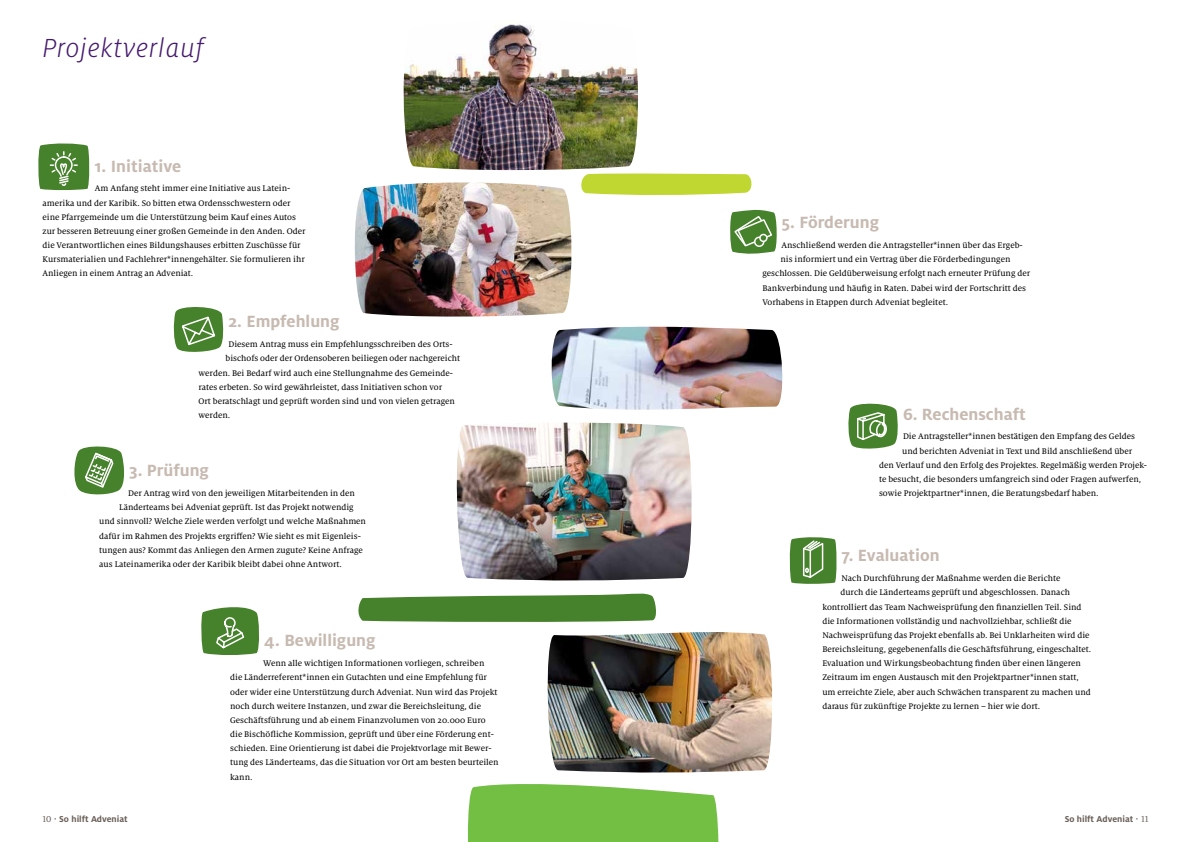
<style>
.page{position:relative;width:1191px;height:842px;background:#fff}
.page>*{position:absolute;margin:0;border:0;box-sizing:border-box;transform-origin:0 0}
.t1{font:italic 300 29px "Milo OT";letter-spacing:.04em;color:#45196e}
.t2{font:700 18px "Milo OT";color:#c7bab1}
.t3{font:700 9.5px "Milo OT";color:#6a5f58}
.t4{font:9px/14.2px "Milo Serif OT Text";color:#000}
.s1{font-family:"Milo Serif OT Text";font-weight:400}
.s2{font-family:"Milo Serif OT Text";font-weight:400;font-size:11px}
</style>
<div class="page">
<svg style="left:38px;top:143px;width:52px;height:48px;background:#679751"></svg>
<svg style="left:173px;top:307px;width:51px;height:45px"></svg>
<svg style="left:74px;top:446px;width:51px;height:49px"></svg>
<svg style="left:201px;top:607px;width:58px;height:48px;background:#62944b"></svg>
<svg style="left:848px;top:403px;width:50px;height:46px"></svg>
<svg style="left:789px;top:537px;width:48px;height:47px;background:#689852"></svg>
<img style="left:456px;top:423px;width:236px;height:158px">
<img style="left:551px;top:327px;width:232px;height:83px">
<img style="left:354px;top:24px;width:423px;height:293px">
<img style="left:358px;top:593px;width:414px;height:249px">
<h1 class="t1" style="left:43px;top:32px;width:163px">Projektverlauf</h1>
<h2 class="t2" style="left:95px;top:156px;width:88px">1. Initiative</h2>
<p class="t4" style="left:43px;top:182px;width:265px;text-indent:52px">Am Anfang steht immer eine Initiative aus Latein&shy;amerika und der Karibik. So bitten etwa Ordensschwestern oder eine Pfarrgemeinde um die Unterstützung beim Kauf eines Autos zur besseren Betreuung einer großen Gemeinde in den Anden. Oder die Verantwortlichen eines Bildungshauses erbitten Zuschüsse für Kursmaterialien und Fachlehrer*innengehälter. Sie formulieren ihr Anliegen in einem Antrag an Adveniat.</p>
<h2 class="t2" style="left:228px;top:312px;width:113px">2. Empfehlung</h2>
<p class="t4" style="left:228px;top:338px;width:226px">Diesem Antrag muss ein Empfehlungsschreiben des Orts-</p>
<p class="t4" style="left:225px;top:352px;width:236px">bischofs oder der Ordensoberen beiliegen oder nachgereicht</p>
<p class="t4" style="left:198px;top:366px;width:255px">werden. Bei Bedarf wird auch eine Stellungnahme des Gemeinde-</p>
<p class="t4" style="left:198px;top:380px;width:245px">rates erbeten. So wird gewährleistet, dass Initiativen schon vor</p>
<p class="t4" style="left:198px;top:394px;width:258px">Ort beratschlagt und geprüft worden sind und von vielen getragen</p>
<p class="t4" style="left:198px;top:408px;width:33px">werden.</p>
<h2 class="t2" style="left:129px;top:460px;width:81px">3. Prüfung</h2>
<p class="t4" style="left:128px;top:486px;width:228px">Der Antrag wird von den jeweiligen Mitarbeitenden in den</p>
<p class="t4" style="left:119px;top:501px;width:236px">Länderteams bei Adveniat geprüft. Ist das Projekt notwendig</p>
<p class="t4" style="left:99px;top:515px;width:268px">und sinnvoll? Welche Ziele werden verfolgt und welche Maßnahmen</p>
<p class="t4" style="left:99px;top:529px;width:263px">dafür im Rahmen des Projekts ergriffen? Wie sieht es mit Eigenleis-</p>
<p class="t4" style="left:99px;top:543px;width:265px">tungen aus? Kommt das Anliegen den Armen zugute? Keine Anfrage</p>
<p class="t4" style="left:99px;top:557px;width:244px">aus Lateinamerika oder der Karibik bleibt dabei ohne Antwort.</p>
<h2 class="t2" style="left:264px;top:630px;width:113px">4. Bewilligung</h2>
<p class="t4" style="left:230px;top:656px;width:270px;text-indent:33px">Wenn alle wichtigen Informationen vorliegen, schreiben die Länderreferent*innen ein Gutachten und eine Empfehlung für oder wider eine Unterstützung durch Adveniat. Nun wird das Projekt noch durch weitere Instanzen, und zwar die Bereichsleitung, die Geschäftsführung und ab einem Finanzvolumen von 20.000 Euro die Bischöfliche Kommission, geprüft und über eine Förderung ent&shy;schieden. Eine Orientierung ist dabei die Projektvorlage mit Bewer&shy;tung des Länderteams, das die Situation vor Ort am besten beurteilen kann.</p>
<h2 class="t2" style="left:781px;top:212px;width:99px">5. Förderung</h2>
<p class="t4" style="left:781px;top:238px;width:243px">Anschließend werden die Antragsteller*innen über das Ergeb-</p>
<p class="t4" style="left:780px;top:252px;width:231px">nis informiert und ein Vertrag über die Förderbedingungen</p>
<p class="t4" style="left:762px;top:267px;width:269px">geschlossen. Die Geldüberweisung erfolgt nach erneuter Prüfung der</p>
<p class="t4" style="left:762px;top:281px;width:265px">Bankverbindung und häufig in Raten. Dabei wird der Fortschritt des</p>
<p class="t4" style="left:762px;top:295px;width:187px">Vorhabens in Etappen durch Adveniat begleitet.</p>
<h2 class="t2" style="left:903px;top:404px;width:124px">6. Rechenschaft</h2>
<p class="t4" style="left:903px;top:430px;width:233px">Die Antragsteller*innen bestätigen den Empfang des Geldes</p>
<p class="t4" style="left:902px;top:444px;width:232px">und berichten Adveniat in Text und Bild anschließend über</p>
<p class="t4" style="left:879px;top:458px;width:270px">den Verlauf und den Erfolg des Projektes. Regelmäßig werden Projek-</p>
<p class="t4" style="left:879px;top:472px;width:264px">te besucht, die besonders umfangreich sind oder Fragen aufwerfen,</p>
<p class="t4" style="left:879px;top:486px;width:221px">sowie Projektpartner*innen, die Beratungsbedarf haben.</p>
<h2 class="t2" style="left:841px;top:545px;width:100px">7. Evaluation</h2>
<p class="t4" style="left:841px;top:571px;width:221px">Nach Durchführung der Maßnahme werden die Berichte</p>
<p class="t4" style="left:840px;top:586px;width:231px">durch die Länderteams geprüft und abgeschlossen. Danach</p>
<p class="t4" style="left:822px;top:600px;width:261px">kontrolliert das Team Nachweisprüfung den finanziellen Teil. Sind</p>
<p class="t4" style="left:822px;top:614px;width:251px">die Informationen vollständig und nachvollziehbar, schließt die</p>
<p class="t4" style="left:822px;top:628px;width:269px">Nachweisprüfung das Projekt ebenfalls ab. Bei Unklarheiten wird die</p>
<p class="t4" style="left:822px;top:642px;width:270px">Bereichsleitung, gegebenenfalls die Geschäftsführung, eingeschaltet.</p>
<p class="t4" style="left:822px;top:656px;width:260px">Evaluation und Wirkungsbeobachtung finden über einen längeren</p>
<p class="t4" style="left:822px;top:671px;width:258px">Zeitraum im engen Austausch mit den Projektpartner*innen statt,</p>
<p class="t4" style="left:822px;top:685px;width:270px">um erreichte Ziele, aber auch Schwächen transparent zu machen und</p>
<p class="t4" style="left:822px;top:699px;width:219px">daraus für zukünftige Projekte zu lernen – hier wie dort.</p>
<p class="t3" style="left:43px;top:814px;width:87px"><span class="s1">10</span> <span class="s2">·</span> So hilft Adveniat</p>
<p class="t3" style="left:1064px;top:814px;width:85px">So hilft Adveniat <span class="s2">·</span> <span class="s1">11</span></p>
</div>
